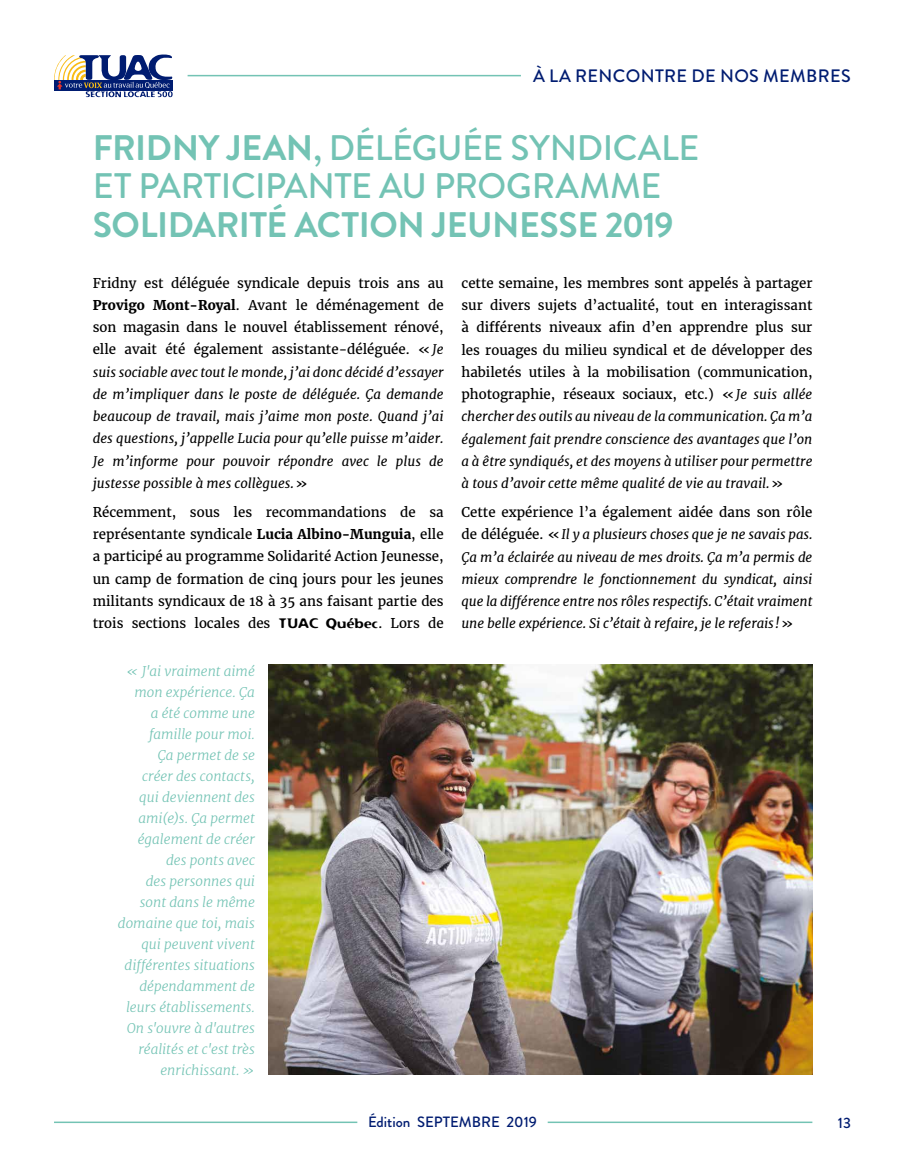
<style>
.page{position:relative;width:905px;height:1175px;background:#fff}
.page>*{position:absolute;margin:0;border:0;box-sizing:border-box;transform-origin:0 0}
.t1{font:500 35.4px/38.4px "Brandon Grotesque";letter-spacing:-.01em;color:#73c3b4}
.t2{font:700 35.4px "Brandon Grotesque";letter-spacing:-.01em;color:#73c3b4}
.t3{font:500 18px "Brandon Grotesque";letter-spacing:.02em;color:#001c71}
.t4{font:500 15px "Brandon Grotesque";color:#001c71}
.t5{font:italic 300 13.5px/21px "Merriweather";color:#73c3b4;text-align:right}
.t6{font:italic 13.35px/22.2px "Merriweather";letter-spacing:-.005em;color:#000;text-align:justify}
.t7{font:13.35px/22.2px "Merriweather";color:#000;text-align:justify}
.s1{font-weight:700}
.s2{font-style:normal}
.s3{font-weight:700;font-style:normal}
.s4{font-family:"Flexure"}
.s5{font-style:italic}
</style>
<div class="page">
<svg style="left:54px;top:54px;width:119px;height:43px"></svg>
<hr style="left:187px;top:75px;width:334px;height:1px;background:#73c3b4">
<hr style="left:54px;top:1121px;width:303px;height:2px;background:#73c3b4">
<hr style="left:547px;top:1121px;width:265px;height:2px;background:#73c3b4">
<img style="left:268px;top:664px;width:544px;height:410px">
<h2 class="t3" style="left:533px;top:63px;width:319px">À LA RENCONTRE DE NOS MEMBRES</h2>
<h1 class="t1" style="left:93px;top:129px;width:608px"><span class="s1">FRIDNY JEAN</span>, DÉLÉGUÉE SYNDICALE<br>ET PARTICIPANTE AU PROGRAMME</h1>
<h1 class="t2" style="left:93px;top:200px;width:582px">SOLIDARITÉ ACTION JEUNESSE 2019</h1>
<p class="t6" style="left:93px;top:272px;width:352px"><span class="s2">Fridny est déléguée syndicale depuis trois ans au </span><span class="s3">Provigo Mont-Royal</span><span class="s2">. Avant le déménagement de son magasin dans le nouvel établissement rénové, elle avait été également assistante-déléguée. «</span>Je suis sociable avec tout le monde, j’ai donc décidé d’essayer de m’impliquer dans le poste de déléguée. Ça demande beaucoup de travail, mais j’aime mon poste. Quand j’ai des questions, j’appelle Lucia pour qu’elle puisse m’aider.<br>Je m’informe pour pouvoir répondre avec le plus de justesse possible à mes collègues.<span class="s2">»</span></p>
<p class="t7" style="left:93px;top:501px;width:352px">Récemment, sous les recommandations de sa représentante syndicale <span class="s1">Lucia Albino-Munguia</span>, elle a participé au programme Solidarité Action Jeunesse, un camp de formation de cinq jours pour les jeunes militants syndicaux de 18 à 35 ans faisant partie des trois sections locales des <span class="s4">TUAC Québec</span>. Lors de</p>
<p class="t5" style="left:118px;top:660px;width:139px">« J'ai vraiment aimé mon expérience. Ça<br>a été comme une famille pour moi.<br>Ça permet de se<br>créer des contacts,<br>qui deviennent des ami(e)s. Ça permet également de créer des ponts avec<br>des personnes qui sont dans le même domaine que toi, mais qui peuvent vivent différentes situations dépendamment de leurs établissements.<br>On s'ouvre à d'autres réalités et c'est très enrichissant. »</p>
<p class="t7" style="left:461px;top:272px;width:352px">cette semaine, les membres sont appelés à partager sur divers sujets d’actualité, tout en interagissant à différents niveaux afin d’en apprendre plus sur les rouages du milieu syndical et de développer des habiletés utiles à la mobilisation (communication, photographie, réseaux sociaux, etc.) «<span class="s5">Je suis allée chercher des outils au niveau de la communication. Ça m’a également fait prendre conscience des avantages que l’on a à être syndiqués, et des moyens à utiliser pour permettre à tous d’avoir cette même qualité de vie au travail.</span>»</p>
<p class="t6" style="left:461px;top:501px;width:352px"><span class="s2">Cette expérience l’a également aidée dans son rôle de déléguée. «</span>Il y a plusieurs choses que je ne savais pas.<br>Ça m’a éclairée au niveau de mes droits. Ça m’a permis de mieux comprendre le fonctionnement du syndicat, ainsi que la différence entre nos rôles respectifs. C’était vraiment une belle expérience. Si c’était à refaire, je le referais!<span class="s2">»</span></p>
<p class="t4" style="left:368px;top:1111px;width:170px">Édition SEPTEMBRE 2019</p>
<p class="t4" style="left:837px;top:1112px;width:15px">13</p>
</div>
